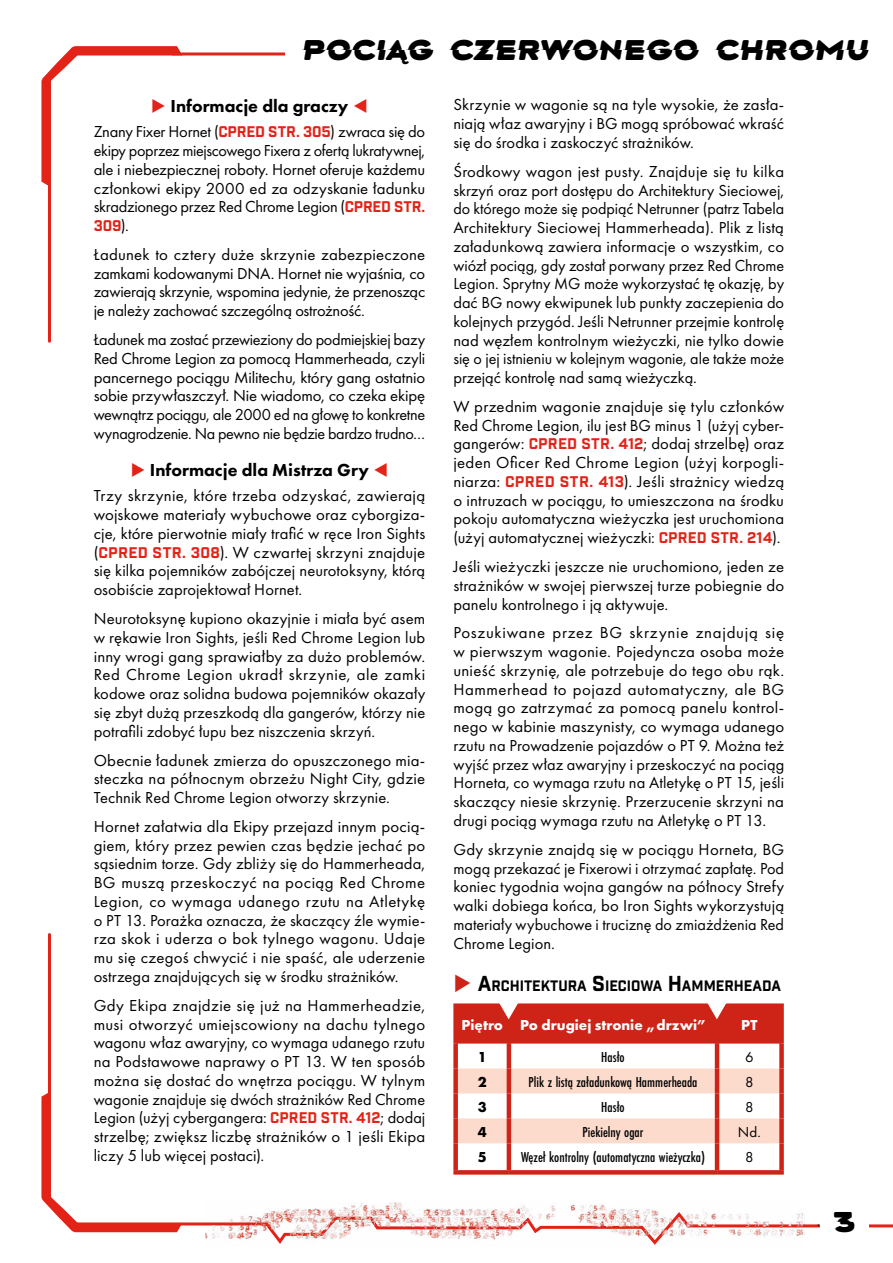
<style>
.page{position:relative;width:893px;height:1263px;background:#fff}
.page>*{position:absolute;margin:0;border:0;box-sizing:border-box;transform-origin:0 0}
.t1{font:italic 28.5px "Bisect";letter-spacing:-.01em;color:#000}
.t2{font:28.5px "Bisect";color:#000}
.t3{font:800 18px "Futura PT";color:#000}
.t4{font:16.5px/18.8px "Futura PT";color:#000;text-align:justify}
.t5{font:500 15px "Futura PT Cond";color:#000}
.t6{font:700 15px "Futura PT";color:#fff}
.t7{font:15px "Futura PT";color:#000}
.t8{font:15px "Industry Inc Base";color:#e42318}
.t9{font:700 15px "Futura PT";color:#000}
.t10{font:14.7px "Industry Inc Base";color:#000}
.s1{font-family:"Cambria Math";font-weight:400;color:#e42318}
.s2{font-family:"Industry Inc Base";font-size:15px;color:#e42318}
.s3{font-family:"Futura PT";font-size:16.5px;color:#000}
.s4{color:#cd2417}
.s5{font-size:21px}
</style>
<div class="page">
<svg style="left:48px;top:933px;width:845px;height:295px"></svg>
<img style="left:205px;top:1202px;width:600px;height:43px">
<svg style="left:41px;top:1089px;width:143px;height:144px"></svg>
<svg style="left:48px;top:52px;width:237px;height:291px"></svg>
<svg style="left:41px;top:46px;width:143px;height:143px"></svg>
<div style="left:820px;top:1210px;width:49px;height:21px;background:#fff"></div>
<svg style="left:458px;top:1068px;width:321px;height:75px"></svg>
<hr style="left:507px;top:1043px;width:4px;height:25px;background:#cd2417">
<hr style="left:715px;top:1043px;width:4px;height:25px;background:#cd2417">
<hr style="left:507px;top:1068px;width:4px;height:25px;background:#cd2417">
<hr style="left:715px;top:1068px;width:4px;height:25px;background:#cd2417">
<hr style="left:507px;top:1093px;width:4px;height:25px;background:#cd2417">
<hr style="left:715px;top:1093px;width:4px;height:25px;background:#cd2417">
<hr style="left:507px;top:1118px;width:4px;height:25px;background:#cd2417">
<hr style="left:715px;top:1118px;width:4px;height:25px;background:#cd2417">
<hr style="left:507px;top:1143px;width:4px;height:27px;background:#cd2417">
<hr style="left:715px;top:1143px;width:4px;height:27px;background:#cd2417">
<div style="left:453px;top:1003px;width:56px;height:5px;background:#cd2417"></div>
<div style="left:453px;top:1008px;width:5px;height:35px;background:#cd2417"></div>
<div style="left:717px;top:1003px;width:67px;height:5px;background:#cd2417"></div>
<div style="left:779px;top:1008px;width:5px;height:35px;background:#cd2417"></div>
<div style="left:453px;top:1043px;width:5px;height:25px;background:#cd2417"></div>
<div style="left:779px;top:1043px;width:5px;height:25px;background:#cd2417"></div>
<div style="left:453px;top:1068px;width:5px;height:25px;background:#cd2417"></div>
<div style="left:779px;top:1068px;width:5px;height:25px;background:#cd2417"></div>
<div style="left:453px;top:1093px;width:5px;height:25px;background:#cd2417"></div>
<div style="left:779px;top:1093px;width:5px;height:25px;background:#cd2417"></div>
<div style="left:453px;top:1118px;width:5px;height:25px;background:#cd2417"></div>
<div style="left:779px;top:1118px;width:5px;height:25px;background:#cd2417"></div>
<div style="left:453px;top:1143px;width:5px;height:27px;background:#cd2417"></div>
<div style="left:779px;top:1143px;width:5px;height:27px;background:#cd2417"></div>
<svg style="left:453px;top:1170px;width:56px;height:4px"></svg>
<svg style="left:509px;top:1170px;width:208px;height:4px"></svg>
<svg style="left:717px;top:1170px;width:67px;height:4px"></svg>
<div style="left:456px;top:1003px;width:326px;height:40px;background:#cd2417"></div>
<h1 class="t1" style="left:300px;top:33px;width:575px">POCIĄG CZERWONEGO CHROMU</h1>
<p class="t3" style="left:151px;top:95px;width:218px"><span class="s1">▶</span> Informacje dla graczy <span class="s1">◀</span></p>
<p class="t4" style="left:94px;top:122px;width:333px">Znany Fixer Hornet (<span class="s2">CPRED STR. 305</span>) zwraca się do ekipy poprzez miejscowego Fixera z ofertą lukratywnej, ale i niebezpiecznej roboty. Hornet oferuje każdemu członkowi ekipy 2000 ed za odzyskanie ładunku skradzionego przez Red Chrome Legion (<span class="s2">CPRED STR.</span></p>
<p class="t8" style="left:94px;top:217px;width:37px">309<span class="s3">).</span></p>
<p class="t4" style="left:94px;top:245px;width:333px">Ładunek to cztery duże skrzynie zabezpieczone zamkami kodowanymi DNA. Hornet nie wyjaśnia, co zawierają skrzynie, wspomina jedynie, że przenosząc je należy zachować szczególną ostrożność.</p>
<p class="t4" style="left:94px;top:330px;width:333px">Ładunek ma zostać przewieziony do podmiejskiej bazy Red Chrome Legion za pomocą Hammerheada, czyli pancernego pociągu Militechu, który gang ostatnio sobie przywłaszczył. Nie wiadomo, co czeka ekipę wewnątrz pociągu, ale 2000 ed na głowę to konkretne wynagrodzenie. Na pewno nie będzie bardzo trudno…</p>
<p class="t3" style="left:131px;top:459px;width:259px"><span class="s1">▶</span> Informacje dla Mistrza Gry <span class="s1">◀</span></p>
<p class="t4" style="left:94px;top:486px;width:333px">Trzy skrzynie, które trzeba odzyskać, zawierają wojskowe materiały wybuchowe oraz cyborgiza&shy;cje, które pierwotnie miały trafić w ręce Iron Sights (<span class="s2">CPRED STR. 308</span>). W czwartej skrzyni znajduje się kilka pojemników zabójczej neurotoksyny, którą osobiście zaprojektował Hornet.</p>
<p class="t4" style="left:94px;top:609px;width:333px">Neurotoksynę kupiono okazyjnie i miała być asem w rękawie Iron Sights, jeśli Red Chrome Legion lub inny wrogi gang sprawiałby za dużo problemów.<br>Red Chrome Legion ukradł skrzynie, ale zamki kodowe oraz solidna budowa pojemników okazały się zbyt dużą przeszkodą dla gangerów, którzy nie potrafili zdobyć łupu bez niszczenia skrzyń.</p>
<p class="t4" style="left:94px;top:750px;width:333px">Obecnie ładunek zmierza do opuszczonego mia&shy;steczka na północnym obrzeżu Night City, gdzie Technik Red Chrome Legion otworzy skrzynie.</p>
<p class="t4" style="left:94px;top:817px;width:333px">Hornet załatwia dla Ekipy przejazd innym pocią&shy;giem, który przez pewien czas będzie jechać po sąsiednim torze. Gdy zbliży się do Hammerheada, BG muszą przeskoczyć na pociąg Red Chrome Legion, co wymaga udanego rzutu na Atletykę o PT 13. Porażka oznacza, że skaczący źle wymie&shy;rza skok i uderza o bok tylnego wagonu. Udaje mu się czegoś chwycić i nie spaść, ale uderzenie ostrzega znajdujących się w środku strażników.</p>
<p class="t4" style="left:94px;top:996px;width:333px">Gdy Ekipa znajdzie się już na Hammerheadzie, musi otworzyć umiejscowiony na dachu tylnego wagonu właz awaryjny, co wymaga udanego rzutu na Podstawowe naprawy o PT 13. W ten sposób można się dostać do wnętrza pociągu. W tylnym wagonie znajduje się dwóch strażników Red Chrome Legion (użyj cybergangera: <span class="s2">CPRED STR. 412</span>; dodaj strzelbę; zwiększ liczbę strażników o 1 jeśli Ekipa liczy 5 lub więcej postaci).</p>
<p class="t4" style="left:453px;top:95px;width:332px">Skrzynie w wagonie są na tyle wysokie, że zasła&shy;niają właz awaryjny i BG mogą spróbować wkraść się do środka i zaskoczyć strażników.</p>
<p class="t4" style="left:453px;top:162px;width:332px">Środkowy wagon jest pusty. Znajduje się tu kilka skrzyń oraz port dostępu do Architektury Sieciowej, do którego może się podpiąć Netrunner (patrz Tabela Architektury Sieciowej Hammerheada). Plik z listą załadunkową zawiera informacje o wszystkim, co wiózł pociąg, gdy został porwany przez Red Chrome Legion. Sprytny MG może wykorzystać tę okazję, by dać BG nowy ekwipunek lub punkty zaczepienia do kolejnych przygód. Jeśli Netrunner przejmie kontrolę nad węzłem kontrolnym wieżyczki, nie tylko dowie się o jej istnieniu w kolejnym wagonie, ale także może przejąć kontrolę nad samą wieżyczką.</p>
<p class="t4" style="left:453px;top:397px;width:332px">W przednim wagonie znajduje się tylu członków Red Chrome Legion, ilu jest BG minus 1 (użyj cyber&shy;gangerów: <span class="s2">CPRED STR. 412</span>; dodaj strzelbę) oraz jeden Oficer Red Chrome Legion (użyj korpogli&shy;niarza: <span class="s2">CPRED STR. 413</span>). Jeśli strażnicy wiedzą o intruzach w pociągu, to umieszczona na środku pokoju automatyczna wieżyczka jest uruchomiona (użyj automatycznej wieżyczki: <span class="s2">CPRED STR. 214</span>).</p>
<p class="t4" style="left:453px;top:557px;width:332px">Jeśli wieżyczki jeszcze nie uruchomiono, jeden ze strażników w swojej pierwszej turze pobiegnie do panelu kontrolnego i ją aktywuje.</p>
<p class="t4" style="left:453px;top:623px;width:332px">Poszukiwane przez BG skrzynie znajdują się w pierwszym wagonie. Pojedyncza osoba może unieść skrzynię, ale potrzebuje do tego obu rąk.<br>Hammerhead to pojazd automatyczny, ale BG mogą go zatrzymać za pomocą panelu kontrol&shy;nego w kabinie maszynisty, co wymaga udanego rzutu na Prowadzenie pojazdów o PT 9. Można też wyjść przez właz awaryjny i przeskoczyć na pociąg Horneta, co wymaga rzutu na Atletykę o PT 15, jeśli skaczący niesie skrzynię. Przerzucenie skrzyni na drugi pociąg wymaga rzutu na Atletykę o PT 13.</p>
<p class="t4" style="left:453px;top:840px;width:332px">Gdy skrzynie znajdą się w pociągu Horneta, BG mogą przekazać je Fixerowi i otrzymać zapłatę. Pod koniec tygodnia wojna gangów na północy Strefy walki dobiega końca, bo Iron Sights wykorzystują materiały wybuchowe i truciznę do zmiażdżenia Red Chrome Legion.</p>
<p class="t10" style="left:453px;top:976px;width:329px"><span class="s4">▶</span> <span class="s5">A</span>RCHITEKTURA <span class="s5">S</span>IECIOWA <span class="s5">H</span>AMMERHEADA</p>
<p class="t6" style="left:462px;top:1015px;width:246px">Piętro Po drugiej stronie „drzwi”</p>
<p class="t6" style="left:741px;top:1015px;width:18px">PT</p>
<p class="t9" style="left:478px;top:1047px;width:10px">1</p>
<p class="t5" style="left:601px;top:1048px;width:25px">Hasło</p>
<p class="t7" style="left:745px;top:1048px;width:10px">6</p>
<p class="t9" style="left:478px;top:1072px;width:10px">2</p>
<p class="t5" style="left:528px;top:1073px;width:171px">Plik z listą załadunkową Hammerheada</p>
<p class="t7" style="left:745px;top:1073px;width:10px">8</p>
<p class="t9" style="left:478px;top:1097px;width:10px">3</p>
<p class="t5" style="left:601px;top:1098px;width:25px">Hasło</p>
<p class="t7" style="left:745px;top:1098px;width:10px">8</p>
<p class="t9" style="left:478px;top:1122px;width:10px">4</p>
<p class="t5" style="left:583px;top:1123px;width:62px">Piekielny ogar</p>
<p class="t7" style="left:738px;top:1123px;width:25px">Nd.</p>
<p class="t9" style="left:478px;top:1147px;width:10px">5</p>
<p class="t5" style="left:521px;top:1148px;width:185px">Węzeł kontrolny (automatyczna wieżyczka)</p>
<p class="t7" style="left:745px;top:1148px;width:10px">8</p>
<h1 class="t2" style="left:834px;top:1204px;width:22px">3</h1>
</div>
